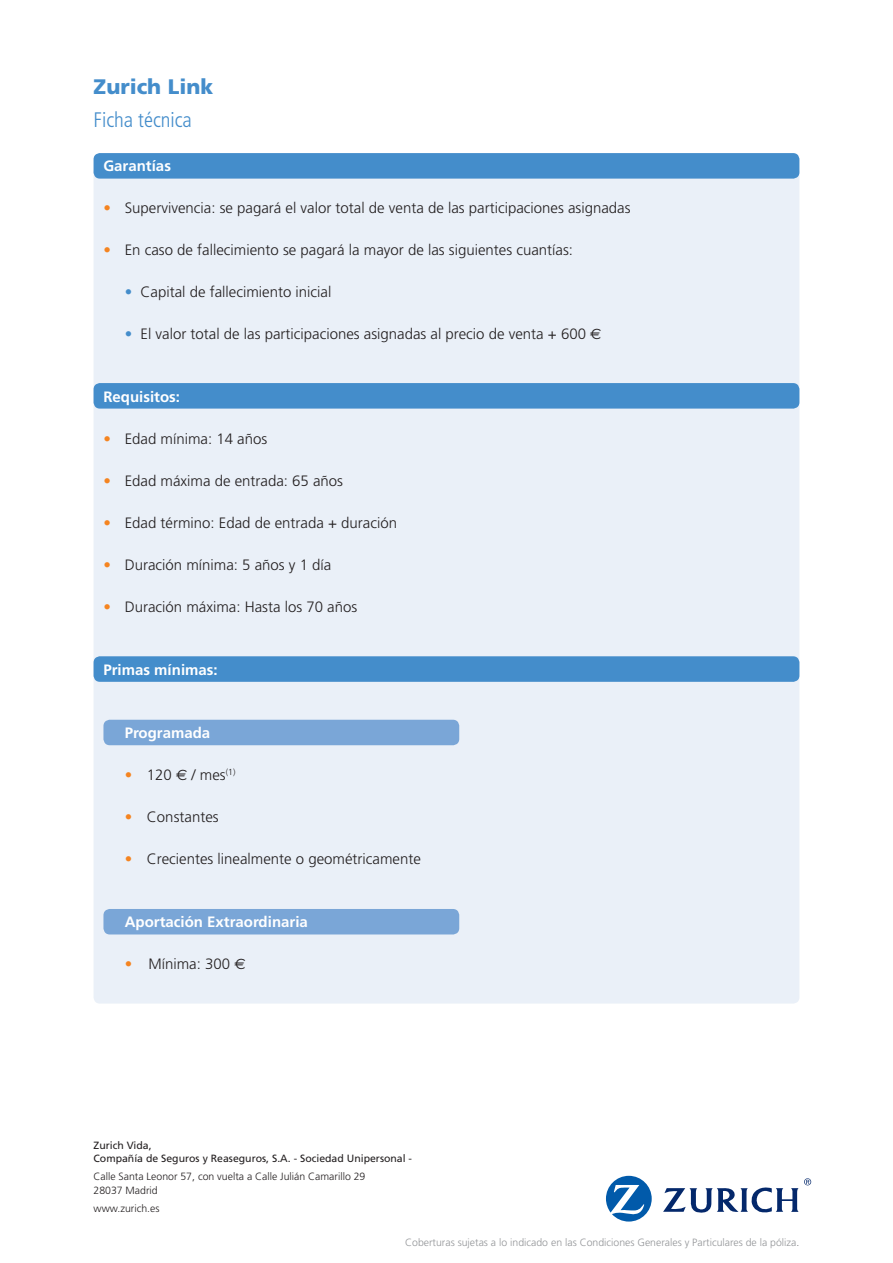
<style>
.page{position:relative;width:893px;height:1263px;background:#fff}
.page>*{position:absolute;margin:0;border:0;box-sizing:border-box;transform-origin:0 0}
.t1{font:300 condensed 21px "Frutiger";color:#448dcb}
.t2{font:900 21px "Frutiger";color:#448dcb}
.t3{font:300 15px "Frutiger";color:#231f20}
.t4{font:700 15px "Frutiger";color:#fff}
.t5{font:300 10.5px "Frutiger";color:#939598}
.t6{font:300 10.5px "Frutiger";color:#231f20}
.t7{font:10.5px "Frutiger";color:#231f20}
.s1{color:#f58420}
.s2{color:#448dcb}
.s3{font-family:"Euro Sans";font-weight:400}
.s4{color:#6c6d70}
</style>
<div class="page">
<div style="left:94px;top:166px;width:705px;height:837px;background:#eaf0f8;border-radius:6px"></div>
<div style="left:94px;top:153px;width:705px;height:26px;background:#448dcb;border-radius:6px"></div>
<div style="left:94px;top:383px;width:705px;height:26px;background:#448dcb;border-radius:6px"></div>
<div style="left:94px;top:656px;width:705px;height:26px;background:#448dcb;border-radius:6px"></div>
<div style="left:103px;top:720px;width:356px;height:25px;background:#7aa6d7;border-radius:6px"></div>
<div style="left:103px;top:909px;width:356px;height:25px;background:#7aa6d7;border-radius:6px"></div>
<svg style="left:606px;top:1176px;width:46px;height:45px"></svg>
<svg style="left:663px;top:1178px;width:148px;height:35px"></svg>
<p class="t2" style="left:94px;top:74px;width:121px">Zurich Link</p>
<p class="t1" style="left:94px;top:108px;width:100px">Ficha técnica</p>
<p class="t4" style="left:103px;top:156px;width:69px">Garantías</p>
<p class="t3" style="left:103px;top:199px;width:529px"><span class="s1">•</span> Supervivencia: se pagará el valor total de venta de las participaciones asignadas</p>
<p class="t3" style="left:103px;top:241px;width:471px"><span class="s1">•</span> En caso de fallecimiento se pagará la mayor de las siguientes cuantías:</p>
<p class="t3" style="left:125px;top:283px;width:208px"><span class="s2">•</span> Capital de fallecimiento inicial</p>
<p class="t3" style="left:125px;top:325px;width:478px"><span class="s2">•</span> El valor total de las participaciones asignadas al precio de venta + 600 <span class="s3">?</span></p>
<p class="t4" style="left:103px;top:387px;width:78px">Requisitos:</p>
<p class="t3" style="left:103px;top:430px;width:165px"><span class="s1">•</span> Edad mínima: 14 años</p>
<p class="t3" style="left:103px;top:472px;width:241px"><span class="s1">•</span> Edad máxima de entrada: 65 años</p>
<p class="t3" style="left:103px;top:514px;width:295px"><span class="s1">•</span> Edad término: Edad de entrada + duración</p>
<p class="t3" style="left:103px;top:556px;width:229px"><span class="s1">•</span> Duración mínima: 5 años y 1 día</p>
<p class="t3" style="left:103px;top:598px;width:255px"><span class="s1">•</span> Duración máxima: Hasta los 70 años</p>
<p class="t4" style="left:103px;top:660px;width:116px">Primas mínimas:</p>
<p class="t4" style="left:125px;top:723px;width:87px">Programada</p>
<p class="t3" style="left:125px;top:766px;width:112px"><span class="s1">•</span> 120 <span class="s3">?</span> / mes<sup>(1)</sup></p>
<p class="t3" style="left:125px;top:808px;width:95px"><span class="s1">•</span> Constantes</p>
<p class="t3" style="left:125px;top:850px;width:298px"><span class="s1">•</span> Crecientes linealmente o geométricamente</p>
<p class="t4" style="left:125px;top:912px;width:185px">Aportación Extraordinaria</p>
<p class="t3" style="left:125px;top:955px;width:122px"><span class="s1">•</span> Mínima: 300 <span class="s3">?</span></p>
<p class="t7" style="left:94px;top:1139px;width:60px">Zurich Vida,</p>
<p class="t7" style="left:94px;top:1152px;width:320px">Compañía de Seguros y Reaseguros, S.A. - Sociedad Unipersonal -</p>
<p class="t6" style="left:94px;top:1171px;width:273px">Calle Santa Leonor 57, con vuelta a Calle Julián Camarillo 29</p>
<p class="t6" style="left:94px;top:1184px;width:66px">28037 Madrid</p>
<p class="t6" style="left:94px;top:1202px;width:67px">www.zurich.es</p>
<p class="t5" style="left:405px;top:1236px;width:396px">Coberturas sujetas a lo indicado en las Condiciones Generales y Particulares de la póliza<span class="s4">.</span></p>
</div>
